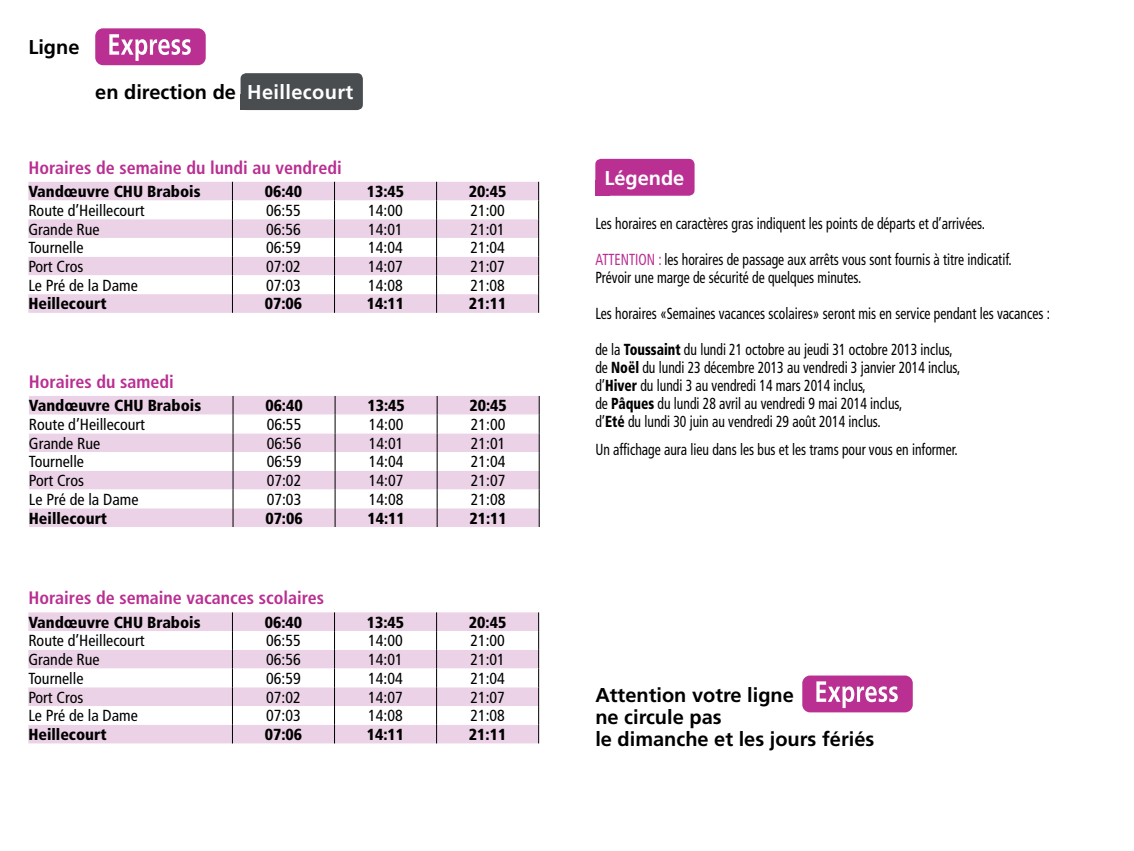
<style>
.page{position:relative;width:1134px;height:851px;background:#fff}
.page>*{position:absolute;margin:0;border:0;box-sizing:border-box;transform-origin:0 0}
.t1{font:700 20px/22px "Frutiger LT Std";color:#000}
.t2{font:700 20px "Frutiger LT Std";color:#fff}
.t3{font:700 condensed 18px "Frutiger LT Std";color:#b92f92}
.t4{font:condensed 16px/18px "Frutiger LT Std";color:#000;scale:.85 1}
.t5{font:condensed 16px "Frutiger LT Std";color:#000}
.t6{font:900 condensed 16px "Frutiger LT Std";color:#000}
.s1{color:#fff}
.s2{color:#b92f92}
.s3{font-weight:900}
</style>
<div class="page">
<div style="left:241px;top:73px;width:122px;height:37px;background:#494d4f;border-radius:6px"></div>
<div style="left:241px;top:94px;width:14px;height:16px;background:#494d4f"></div>
<div style="left:95px;top:28px;width:111px;height:37px;background:#b92f92;border-radius:8px"></div>
<svg style="left:109px;top:34px;width:82px;height:27px"></svg>
<div style="left:802px;top:675px;width:111px;height:37px;background:#b92f92;border-radius:8px"></div>
<svg style="left:816px;top:681px;width:82px;height:27px"></svg>
<div style="left:595px;top:159px;width:99px;height:37px;background:#b92f92;border-radius:6px"></div>
<div style="left:595px;top:180px;width:14px;height:16px;background:#b92f92"></div>
<div style="left:28px;top:182px;width:510px;height:131px;background:#ebd2e6"></div>
<svg style="left:28px;top:200px;width:510px;height:94px"></svg>
<svg style="left:334px;top:182px;width:1px;height:131px"></svg>
<svg style="left:436px;top:182px;width:1px;height:131px"></svg>
<svg style="left:232px;top:182px;width:1px;height:131px"></svg>
<svg style="left:538px;top:182px;width:1px;height:131px"></svg>
<div style="left:29px;top:396px;width:510px;height:131px;background:#ebd2e6"></div>
<svg style="left:29px;top:414px;width:510px;height:94px"></svg>
<svg style="left:335px;top:396px;width:1px;height:131px"></svg>
<svg style="left:437px;top:396px;width:1px;height:131px"></svg>
<svg style="left:233px;top:396px;width:1px;height:131px"></svg>
<svg style="left:539px;top:396px;width:1px;height:131px"></svg>
<div style="left:28px;top:612px;width:510px;height:131px;background:#ebd2e6"></div>
<svg style="left:28px;top:631px;width:510px;height:93px"></svg>
<svg style="left:334px;top:612px;width:1px;height:131px"></svg>
<svg style="left:436px;top:612px;width:1px;height:131px"></svg>
<svg style="left:232px;top:612px;width:1px;height:131px"></svg>
<svg style="left:538px;top:612px;width:1px;height:131px"></svg>
<p class="t1" style="left:28px;top:36px;width:53px">Ligne</p>
<p class="t1" style="left:95px;top:81px;width:260px">en direction de <span class="s1">Heillecourt</span></p>
<p class="t3" style="left:28px;top:157px;width:315px">Horaires de semaine du lundi au vendredi</p>
<p class="t6" style="left:28px;top:182px;width:174px">Vandœuvre CHU Brabois</p>
<p class="t6" style="left:265px;top:182px;width:39px">06:40</p>
<p class="t6" style="left:367px;top:182px;width:39px">13:45</p>
<p class="t6" style="left:469px;top:182px;width:39px">20:45</p>
<p class="t5" style="left:28px;top:201px;width:118px">Route d’Heillecourt</p>
<p class="t5" style="left:266px;top:201px;width:36px">06:55</p>
<p class="t5" style="left:368px;top:201px;width:36px">14:00</p>
<p class="t5" style="left:470px;top:201px;width:36px">21:00</p>
<p class="t5" style="left:28px;top:220px;width:73px">Grande Rue</p>
<p class="t5" style="left:266px;top:220px;width:36px">06:56</p>
<p class="t5" style="left:368px;top:220px;width:36px">14:01</p>
<p class="t5" style="left:470px;top:220px;width:36px">21:01</p>
<p class="t5" style="left:28px;top:238px;width:57px">Tournelle</p>
<p class="t5" style="left:266px;top:238px;width:36px">06:59</p>
<p class="t5" style="left:368px;top:238px;width:36px">14:04</p>
<p class="t5" style="left:470px;top:238px;width:36px">21:04</p>
<p class="t5" style="left:28px;top:257px;width:57px">Port Cros</p>
<p class="t5" style="left:266px;top:257px;width:36px">07:02</p>
<p class="t5" style="left:368px;top:257px;width:36px">14:07</p>
<p class="t5" style="left:470px;top:257px;width:36px">21:07</p>
<p class="t5" style="left:28px;top:276px;width:111px">Le Pré de la Dame</p>
<p class="t5" style="left:266px;top:276px;width:36px">07:03</p>
<p class="t5" style="left:368px;top:276px;width:36px">14:08</p>
<p class="t5" style="left:470px;top:276px;width:36px">21:08</p>
<p class="t6" style="left:28px;top:294px;width:80px">Heillecourt</p>
<p class="t6" style="left:265px;top:294px;width:39px">07:06</p>
<p class="t6" style="left:367px;top:294px;width:39px">14:11</p>
<p class="t6" style="left:469px;top:294px;width:39px">21:11</p>
<p class="t3" style="left:29px;top:371px;width:147px">Horaires du samedi</p>
<p class="t6" style="left:29px;top:396px;width:174px">Vandœuvre CHU Brabois</p>
<p class="t6" style="left:265px;top:396px;width:39px">06:40</p>
<p class="t6" style="left:367px;top:396px;width:39px">13:45</p>
<p class="t6" style="left:469px;top:396px;width:39px">20:45</p>
<p class="t5" style="left:29px;top:415px;width:118px">Route d’Heillecourt</p>
<p class="t5" style="left:267px;top:415px;width:36px">06:55</p>
<p class="t5" style="left:369px;top:415px;width:36px">14:00</p>
<p class="t5" style="left:471px;top:415px;width:36px">21:00</p>
<p class="t5" style="left:29px;top:434px;width:73px">Grande Rue</p>
<p class="t5" style="left:267px;top:434px;width:36px">06:56</p>
<p class="t5" style="left:369px;top:434px;width:36px">14:01</p>
<p class="t5" style="left:471px;top:434px;width:36px">21:01</p>
<p class="t5" style="left:29px;top:452px;width:57px">Tournelle</p>
<p class="t5" style="left:267px;top:452px;width:36px">06:59</p>
<p class="t5" style="left:369px;top:452px;width:36px">14:04</p>
<p class="t5" style="left:471px;top:452px;width:36px">21:04</p>
<p class="t5" style="left:29px;top:471px;width:57px">Port Cros</p>
<p class="t5" style="left:267px;top:471px;width:36px">07:02</p>
<p class="t5" style="left:369px;top:471px;width:36px">14:07</p>
<p class="t5" style="left:471px;top:471px;width:36px">21:07</p>
<p class="t5" style="left:29px;top:490px;width:111px">Le Pré de la Dame</p>
<p class="t5" style="left:267px;top:490px;width:36px">07:03</p>
<p class="t5" style="left:369px;top:490px;width:36px">14:08</p>
<p class="t5" style="left:471px;top:490px;width:36px">21:08</p>
<p class="t6" style="left:29px;top:508px;width:80px">Heillecourt</p>
<p class="t6" style="left:265px;top:508px;width:39px">07:06</p>
<p class="t6" style="left:367px;top:508px;width:39px">14:11</p>
<p class="t6" style="left:469px;top:508px;width:39px">21:11</p>
<p class="t3" style="left:28px;top:587px;width:297px">Horaires de semaine vacances scolaires</p>
<p class="t6" style="left:28px;top:612px;width:174px">Vandœuvre CHU Brabois</p>
<p class="t6" style="left:265px;top:612px;width:39px">06:40</p>
<p class="t6" style="left:367px;top:612px;width:39px">13:45</p>
<p class="t6" style="left:469px;top:612px;width:39px">20:45</p>
<p class="t5" style="left:28px;top:631px;width:118px">Route d’Heillecourt</p>
<p class="t5" style="left:266px;top:631px;width:36px">06:55</p>
<p class="t5" style="left:368px;top:631px;width:36px">14:00</p>
<p class="t5" style="left:470px;top:631px;width:36px">21:00</p>
<p class="t5" style="left:28px;top:650px;width:73px">Grande Rue</p>
<p class="t5" style="left:266px;top:650px;width:36px">06:56</p>
<p class="t5" style="left:368px;top:650px;width:36px">14:01</p>
<p class="t5" style="left:470px;top:650px;width:36px">21:01</p>
<p class="t5" style="left:28px;top:669px;width:57px">Tournelle</p>
<p class="t5" style="left:266px;top:669px;width:36px">06:59</p>
<p class="t5" style="left:368px;top:669px;width:36px">14:04</p>
<p class="t5" style="left:470px;top:669px;width:36px">21:04</p>
<p class="t5" style="left:28px;top:687px;width:57px">Port Cros</p>
<p class="t5" style="left:266px;top:687px;width:36px">07:02</p>
<p class="t5" style="left:368px;top:687px;width:36px">14:07</p>
<p class="t5" style="left:470px;top:687px;width:36px">21:07</p>
<p class="t5" style="left:28px;top:706px;width:111px">Le Pré de la Dame</p>
<p class="t5" style="left:266px;top:706px;width:36px">07:03</p>
<p class="t5" style="left:368px;top:706px;width:36px">14:08</p>
<p class="t5" style="left:470px;top:706px;width:36px">21:08</p>
<p class="t6" style="left:28px;top:724px;width:80px">Heillecourt</p>
<p class="t6" style="left:265px;top:724px;width:39px">07:06</p>
<p class="t6" style="left:367px;top:724px;width:39px">14:11</p>
<p class="t6" style="left:469px;top:724px;width:39px">21:11</p>
<p class="t2" style="left:604px;top:166px;width:82px">Légende</p>
<p class="t4" style="left:595px;top:214px;width:460px">Les horaires en caractères gras indiquent les points de départs et d’arrivées.</p>
<p class="t4" style="left:595px;top:250px;width:491px"><span class="s2">ATTENTION :</span> les horaires de passage aux arrêts vous sont fournis à titre indicatif.<br>Prévoir une marge de sécurité de quelques minutes.</p>
<p class="t4" style="left:595px;top:304px;width:536px">Les horaires «Semaines vacances scolaires» seront mis en service pendant les vacances :</p>
<p class="t4" style="left:595px;top:340px;width:431px">de la <span class="s3">Toussaint</span> du lundi 21 octobre au jeudi 31 octobre 2013 inclus, de <span class="s3">Noël</span> du lundi 23 décembre 2013 au vendredi 3 janvier 2014 inclus, d’<span class="s3">Hiver</span> du lundi 3 au vendredi 14 mars 2014 inclus,<br>de <span class="s3">Pâques</span> du lundi 28 avril au vendredi 9 mai 2014 inclus,<br>d’<span class="s3">Eté</span> du lundi 30 juin au vendredi 29 août 2014 inclus.</p>
<p class="t4" style="left:595px;top:440px;width:428px">Un affichage aura lieu dans les bus et les trams pour vous en informer.</p>
<p class="t1" style="left:595px;top:683px;width:280px">Attention votre ligne<br>ne circule pas<br>le dimanche et les jours fériés</p>
</div>
